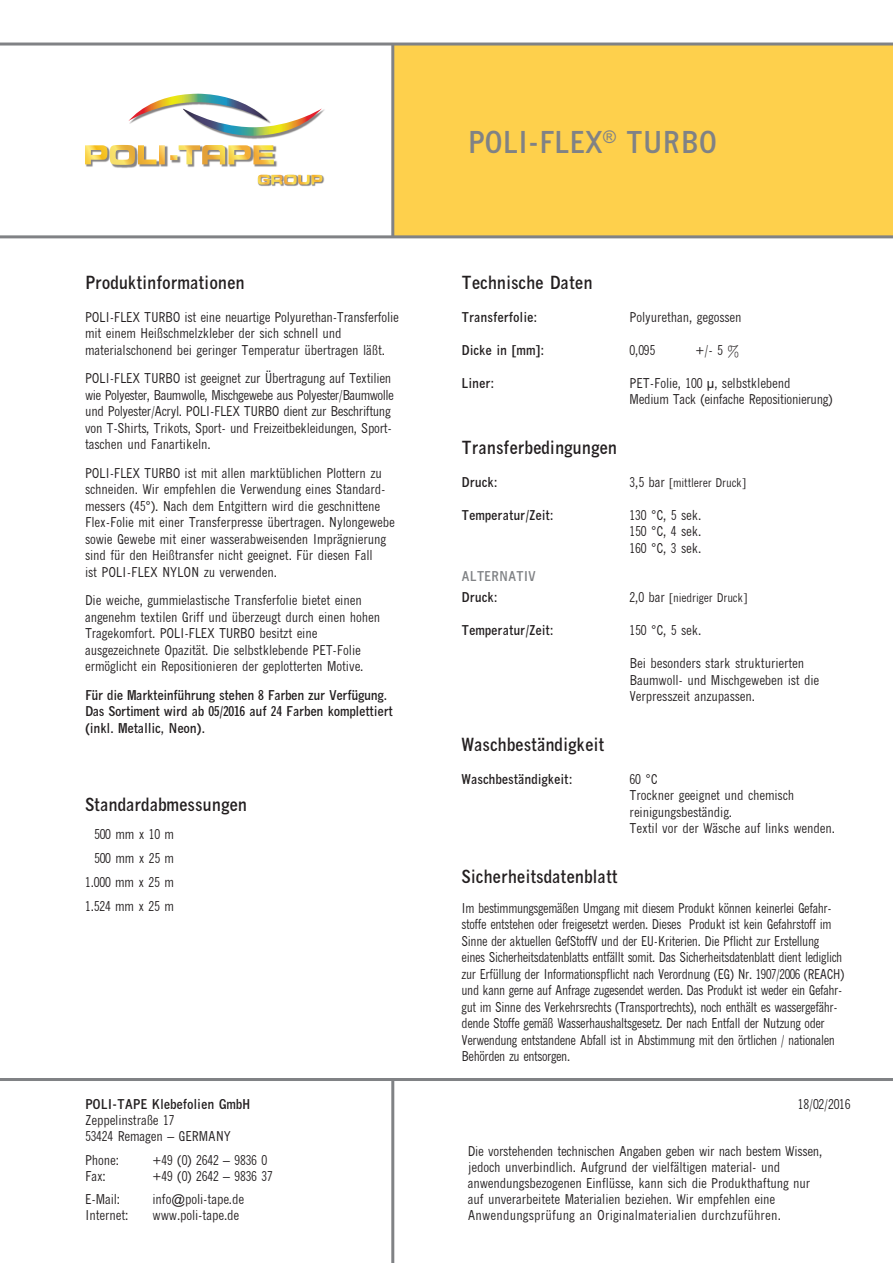
<style>
.page{position:relative;width:893px;height:1263px;background:#fff}
.page>*{position:absolute;margin:0;border:0;box-sizing:border-box;transform-origin:0 0}
.t1{font:700 condensed 30px "M News Gothic";color:#808285}
.t2{font:700 condensed 18px "M News Gothic";color:#231f20}
.t3{font:condensed 13.5px/16.5px "M News Gothic";color:#231f20}
.t4{font:condensed 13.5px/16.5px "M News Gothic";letter-spacing:-.02em;color:#231f20;scale:.95 1}
.t5{font:700 condensed 13.5px "M News Gothic";color:#231f20}
.t6{font:700 condensed 13.5px/16.5px "M News Gothic";letter-spacing:-.02em;color:#231f20}
.t7{font:700 condensed 13.5px "M News Gothic";color:#808285}
.t8{font:condensed 12px "M News Gothic";color:#231f20}
.s1{font-size:13.5px}
</style>
<div class="page">
<div style="left:393px;top:44px;width:500px;height:193px;background:#fed04c"></div>
<hr style="left:0;top:235px;width:893px;height:3px;background:#808285">
<hr style="left:0;top:43px;width:893px;height:3px;background:#808285">
<hr style="left:391px;top:44px;width:3px;height:193px;background:#808285">
<hr style="left:0;top:1078px;width:893px;height:3px;background:#808285">
<hr style="left:391px;top:1079px;width:3px;height:184px;background:#808285">
<img style="left:259px;top:175px;width:66px;height:11px">
<svg style="left:258px;top:175px;width:64px;height:10px"></svg>
<img style="left:86px;top:165px;width:82px;height:3px">
<img style="left:187px;top:146px;width:90px;height:21px">
<svg style="left:85px;top:145px;width:189px;height:20px"></svg>
<img style="left:230px;top:109px;width:95px;height:30px">
<svg style="left:128px;top:94px;width:194px;height:42px"></svg>
<h2 class="t2" style="left:85px;top:271px;width:161px">Produktinformationen</h2>
<p class="t3" style="left:85px;top:308px;width:315px">POLI-FLEX TURBO ist eine neuartige Polyurethan-Transferfolie mit einem Heißschmelzkleber der sich schnell und materialschonend bei geringer Temperatur übertragen läßt.</p>
<p class="t3" style="left:85px;top:370px;width:310px">POLI-FLEX TURBO ist geeignet zur Übertragung auf Textilien wie Polyester, Baumwolle, Mischgewebe aus Polyester/Baumwolle und Polyester/Acryl. POLI-FLEX TURBO dient zur Beschriftung von T-Shirts, Trikots, Sport- und Freizeitbekleidungen, Sport&shy;taschen und Fanartikeln.</p>
<p class="t3" style="left:85px;top:464px;width:311px">POLI-FLEX TURBO ist mit allen marktüblichen Plottern zu schneiden. Wir empfehlen die Verwendung eines Standard&shy;messers (45°). Nach dem Entgittern wird die geschnittene Flex-Folie mit einer Transferpresse übertragen. Nylongewebe sowie Gewebe mit einer wasserabweisenden Imprägnierung sind für den Heißtransfer nicht geeignet. Für diesen Fall<br>ist POLI-FLEX NYLON zu verwenden.</p>
<p class="t3" style="left:85px;top:592px;width:297px">Die weiche, gummielastische Transferfolie bietet einen angenehm textilen Griff und überzeugt durch einen hohen Tragekomfort. POLI-FLEX TURBO besitzt eine ausgezeichnete Opazität. Die selbstklebende PET-Folie ermöglicht ein Repositionieren der geplotterten Motive.</p>
<p class="t6" style="left:85px;top:686px;width:309px">Für die Markteinführung stehen 8 Farben zur Verfügung.<br>Das Sortiment wird ab 05/2016 auf 24 Farben komplettiert (inkl. Metallic, Neon).</p>
<h2 class="t2" style="left:85px;top:793px;width:164px">Standardabmessungen</h2>
<p class="t3" style="left:85px;top:822px;width:91px;line-height:24px;text-align:right">500 mm x 10 m<br>500 mm x 25 m<br>1.000 mm x 25 m<br>1.524 mm x 25 m</p>
<p class="t5" style="left:85px;top:1096px;width:167px">POLI-TAPE Klebefolien GmbH</p>
<p class="t3" style="left:85px;top:1112px;width:147px">Zeppelinstraße 17<br>53424 Remagen – GERMANY</p>
<p class="t3" style="left:85px;top:1151px;width:35px">Phone:</p>
<p class="t3" style="left:153px;top:1151px;width:116px">+49 (0) 2642 – 9836 0</p>
<p class="t3" style="left:85px;top:1168px;width:22px">Fax:</p>
<p class="t3" style="left:153px;top:1168px;width:122px">+49 (0) 2642 – 9836 37</p>
<p class="t3" style="left:85px;top:1191px;width:37px">E-Mail:</p>
<p class="t3" style="left:153px;top:1191px;width:93px">info@poli-tape.de</p>
<p class="t3" style="left:85px;top:1207px;width:45px">Internet:</p>
<p class="t3" style="left:153px;top:1207px;width:88px">www.poli-tape.de</p>
<h1 class="t1" style="left:468px;top:124px;width:251px">POLI-FLEX<sup>®</sup> TURBO</h1>
<h2 class="t2" style="left:462px;top:271px;width:132px">Technische Daten</h2>
<p class="t5" style="left:462px;top:309px;width:77px">Transferfolie:</p>
<p class="t3" style="left:630px;top:308px;width:113px">Polyurethan, gegossen</p>
<p class="t5" style="left:462px;top:342px;width:84px">Dicke in [mm]:</p>
<p class="t3" style="left:630px;top:341px;width:27px">0,095</p>
<p class="t3" style="left:696px;top:341px;width:45px">+/- 5 %</p>
<p class="t5" style="left:462px;top:375px;width:34px">Liner:</p>
<p class="t3" style="left:630px;top:374px;width:204px">PET-Folie, 100 μ, selbstklebend<br>Medium Tack (einfache Repositionierung)</p>
<h2 class="t2" style="left:462px;top:436px;width:157px">Transferbedingungen</h2>
<p class="t5" style="left:462px;top:474px;width:37px">Druck:</p>
<p class="t8" style="left:630px;top:475px;width:118px"><span class="s1">3,5 bar</span> [mittlerer Druck]</p>
<p class="t5" style="left:462px;top:507px;width:94px">Temperatur/Zeit:</p>
<p class="t3" style="left:630px;top:506px;width:73px;text-align:justify">130 °C, 5 sek.<br>150 °C, 4 sek.<br>160 °C, 3 sek.</p>
<p class="t7" style="left:462px;top:568px;width:76px">ALTERNATIV</p>
<p class="t5" style="left:462px;top:589px;width:37px">Druck:</p>
<p class="t8" style="left:630px;top:591px;width:119px"><span class="s1">2,0 bar</span> [niedriger Druck]</p>
<p class="t5" style="left:462px;top:622px;width:94px">Temperatur/Zeit:</p>
<p class="t3" style="left:630px;top:622px;width:73px">150 °C, 5 sek.</p>
<p class="t3" style="left:630px;top:655px;width:191px">Bei besonders stark strukturierten<br>Baumwoll- und Mischgeweben ist die<br>Verpresszeit anzupassen.</p>
<h2 class="t2" style="left:462px;top:733px;width:144px">Waschbeständigkeit</h2>
<p class="t5" style="left:462px;top:771px;width:112px">Waschbeständigkeit:</p>
<p class="t3" style="left:630px;top:770px;width:207px">60 °C<br>Trockner geeignet und chemisch reinigungsbeständig.<br>Textil vor der Wäsche auf links wenden.</p>
<h2 class="t2" style="left:462px;top:865px;width:158px">Sicherheitsdatenblatt</h2>
<p class="t4" style="left:462px;top:899px;width:404px">Im bestimmungsgemäßen Umgang mit diesem Produkt können keinerlei Gefahr&shy;stoffe entstehen oder freigesetzt werden. Dieses Produkt ist kein Gefahrstoff im Sinne der aktuellen GefStoffV und der EU-Kriterien. Die Pflicht zur Erstellung eines Sicherheitsdatenblatts entfällt somit. Das Sicherheitsdatenblatt dient lediglich zur Erfüllung der Informationspflicht nach Verordnung (EG) Nr. 1907/2006 (REACH) und kann gerne auf Anfrage zugesendet werden. Das Produkt ist weder ein Gefahr&shy;gut im Sinne des Verkehrsrechts (Transportrechts), noch enthält es wassergefähr&shy;dende Stoffe gemäß Wasserhaushaltsgesetz. Der nach Entfall der Nutzung oder Verwendung entstandene Abfall ist in Abstimmung mit den örtlichen / nationalen Behörden zu entsorgen.</p>
<p class="t3" style="left:798px;top:1095px;width:54px">18/02/2016</p>
<p class="t3" style="left:468px;top:1142px;width:356px">Die vorstehenden technischen Angaben geben wir nach bestem Wissen, jedoch unverbindlich. Aufgrund der vielfältigen material- und anwendungsbezogenen Einflüsse, kann sich die Produkthaftung nur auf unverarbeitete Materialien beziehen. Wir empfehlen eine Anwendungsprüfung an Originalmaterialien durchzuführen.</p>
</div>
